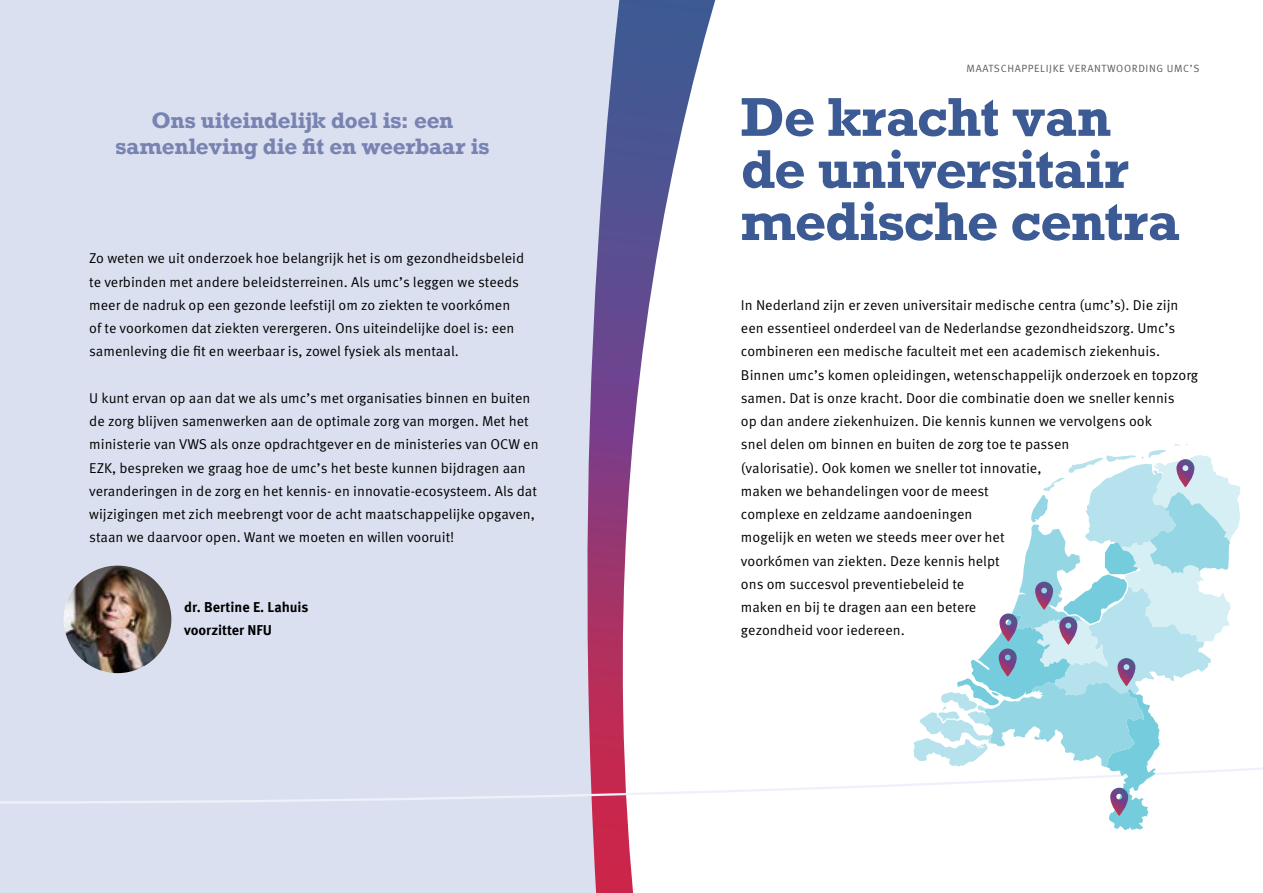
<style>
.page{position:relative;width:1263px;height:893px;background:#fff}
.page>*{position:absolute;margin:0;border:0;box-sizing:border-box;transform-origin:0 0}
.t1{font:700 51.15px/52.1px "Rockwell Nova";letter-spacing:-.015em;color:#3c5a93}
.t2{font:700 21px/25.5px "Rockwell Nova";letter-spacing:-.01em;color:#7883b2;text-align:center}
.t3{font:14.25px/23.2px "Meta Pro Norm";color:#000}
.t4{font:700 14.25px/23.2px "Meta Pro";color:#000}
.t5{font:10.5px "Meta Pro Norm";letter-spacing:.06em;color:#595c5f}
</style>
<div class="page">
<div style="left:0;top:0;width:855px;height:893px;background:#dae0f0"></div>
<svg style="left:587px;top:4px;width:32px;height:889px"></svg>
<svg style="left:619px;top:0;width:236px;height:893px;background:#ebe9f1"></svg>
<svg style="left:0;top:765px;width:1263px;height:49px"></svg>
<img style="left:64px;top:566px;width:107px;height:107px;border-radius:54px">
<svg style="left:913px;top:443px;width:328px;height:387px"></svg>
<h2 class="t2" style="left:116px;top:107px;width:375px">Ons uiteindelijk doel is: een samenleving die fit en weerbaar is</h2>
<p class="t3" style="left:89px;top:246px;width:436px">Zo weten we uit onderzoek hoe belangrijk het is om gezondheidsbeleid te verbinden met andere beleidsterreinen. Als umc’s leggen we steeds meer de nadruk op een gezonde leefstijl om zo ziekten te voorkómen of te voorkomen dat ziekten verergeren. Ons uiteindelijke doel is: een samenleving die fit en weerbaar is, zowel fysiek als mentaal.</p>
<p class="t3" style="left:89px;top:385px;width:451px">U kunt ervan op aan dat we als umc’s met organisaties binnen en buiten de zorg blijven samenwerken aan de optimale zorg van morgen. Met het ministerie van VWS als onze opdrachtgever en de ministeries van OCW en EZK, bespreken we graag hoe de umc’s het beste kunnen bijdragen aan veranderingen in de zorg en het kennis- en innovatie-ecosysteem. Als dat wijzigingen met zich meebrengt voor de acht maatschappelijke opgaven, staan we daarvoor open. Want we moeten en willen vooruit!</p>
<p class="t4" style="left:184px;top:595px;width:126px">dr. Bertine E. Lahuis voorzitter NFU</p>
<p class="t5" style="left:966px;top:60px;width:234px">MAATSCHAPPELIJKE VERANTWOORDING UMC’S</p>
<h1 class="t1" style="left:741px;top:90px;width:441px">De kracht van de universitair medische centra</h1>
<p class="t3" style="left:741px;top:292px;width:459px">In Nederland zijn er zeven universitair medische centra (umc’s). Die zijn een essentieel onderdeel van de Nederlandse gezondheidszorg. Umc’s combineren een medische faculteit met een academisch ziekenhuis.<br>Binnen umc’s komen opleidingen, wetenschappelijk onderzoek en topzorg samen. Dat is onze kracht. Door die combinatie doen we sneller kennis<br>op dan andere ziekenhuizen. Die kennis kunnen we vervolgens ook<br>snel delen om binnen en buiten de zorg toe te passen<br>(valorisatie). Ook komen we sneller tot innovatie,<br>maken we behandelingen voor de meest<br>complexe en zeldzame aandoeningen<br>mogelijk en weten we steeds meer over het<br>voorkómen van ziekten. Deze kennis helpt<br>ons om succesvol preventiebeleid te<br>maken en bij te dragen aan een betere<br>gezondheid voor iedereen.</p>
</div>
